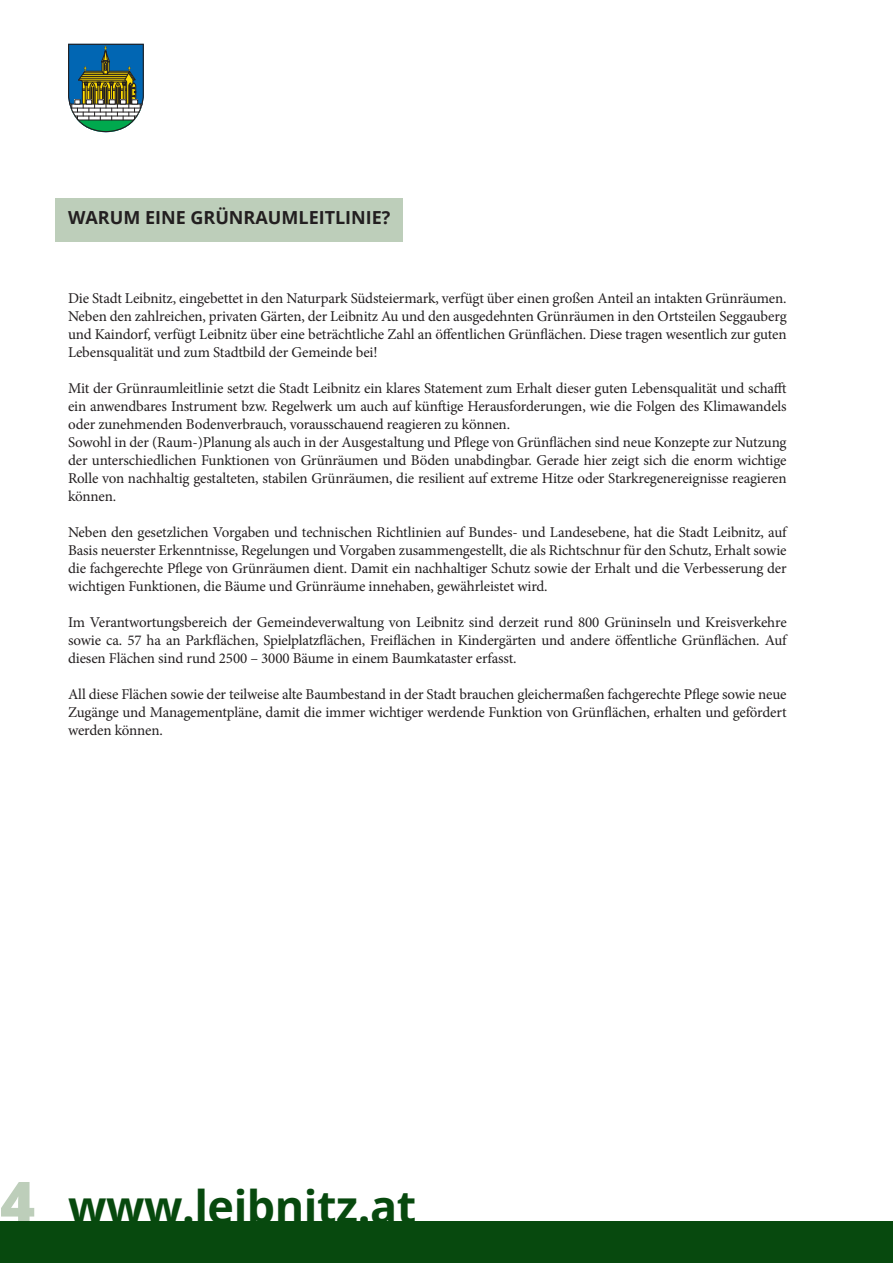
<style>
.page{position:relative;width:893px;height:1263px;background:#fff}
.page>*{position:absolute;margin:0;border:0;box-sizing:border-box;transform-origin:0 0}
.t1{font:700 44.85px "Open Sans";letter-spacing:-.01em;color:#07490e}
.t2{font:700 18px "Open Sans";color:#231f20}
.t3{font:15px/18px "Minion Pro";letter-spacing:-.01em;color:#231f20;text-align:justify}
.s1{font-weight:800;font-size:60px;color:#bdceba}
</style>
<div class="page">
<div style="left:0;top:1221px;width:893px;height:42px;background:#07490e"></div>
<svg style="left:68px;top:44px;width:76px;height:88px;background:#568080"></svg>
<div style="left:55px;top:198px;width:348px;height:43px;background:#bdceba"></div>
<p class="t2" style="left:68px;top:205px;width:324px">WARUM EINE GRÜNRAUMLEITLINIE?</p>
<p class="t3" style="left:68px;top:289px;width:720px">Die Stadt Leibnitz, eingebettet in den Naturpark Südsteiermark, verfügt über einen großen Anteil an intakten Grünräumen.<br>Neben den zahlreichen, privaten Gärten, der Leibnitz Au und den ausgedehnten Grünräumen in den Ortsteilen Seggauberg und Kaindorf, verfügt Leibnitz über eine beträchtliche Zahl an öffentlichen Grünflächen. Diese tragen wesentlich zur guten Lebensqualität und zum Stadtbild der Gemeinde bei!</p>
<p class="t3" style="left:68px;top:379px;width:720px;text-align:left">Mit der Grünraumleitlinie setzt die Stadt Leibnitz ein klares Statement zum Erhalt dieser guten Lebensqualität und schafft ein anwendbares Instrument bzw. Regelwerk um auch auf künftige Herausforderungen, wie die Folgen des Klimawandels oder zunehmenden Bodenverbrauch, vorausschauend reagieren zu können.<br>Sowohl in der (Raum-)Planung als auch in der Ausgestaltung und Pflege von Grünflächen sind neue Konzepte zur Nutzung der unterschiedlichen Funktionen von Grünräumen und Böden unabdingbar. Gerade hier zeigt sich die enorm wichtige Rolle von nachhaltig gestalteten, stabilen Grünräumen, die resilient auf extreme Hitze oder Starkregenereignisse reagieren können.</p>
<p class="t3" style="left:68px;top:523px;width:720px">Neben den gesetzlichen Vorgaben und technischen Richtlinien auf Bundes- und Landesebene, hat die Stadt Leibnitz, auf Basis neuerster Erkenntnisse, Regelungen und Vorgaben zusammengestellt, die als Richtschnur für den Schutz, Erhalt sowie die fachgerechte Pflege von Grünräumen dient. Damit ein nachhaltiger Schutz sowie der Erhalt und die Verbesserung der wichtigen Funktionen, die Bäume und Grünräume innehaben, gewährleistet wird.</p>
<p class="t3" style="left:68px;top:613px;width:720px">Im Verantwortungsbereich der Gemeindeverwaltung von Leibnitz sind derzeit rund 800 Grüninseln und Kreisverkehre sowie ca. 57 ha an Parkflächen, Spielplatzflächen, Freiflächen in Kindergärten und andere öffentliche Grünflächen. Auf diesen Flächen sind rund 2500 – 3000 Bäume in einem Baumkataster erfasst.</p>
<p class="t3" style="left:68px;top:685px;width:720px">All diese Flächen sowie der teilweise alte Baumbestand in der Stadt brauchen gleichermaßen fachgerechte Pflege sowie neue Zugänge und Managementpläne, damit die immer wichtiger werdende Funktion von Grünflächen, erhalten und gefördert werden können.</p>
<h1 class="t1" style="left:0;top:1175px;width:418px"><span class="s1">4</span> www.leibnitz.at</h1>
</div>
